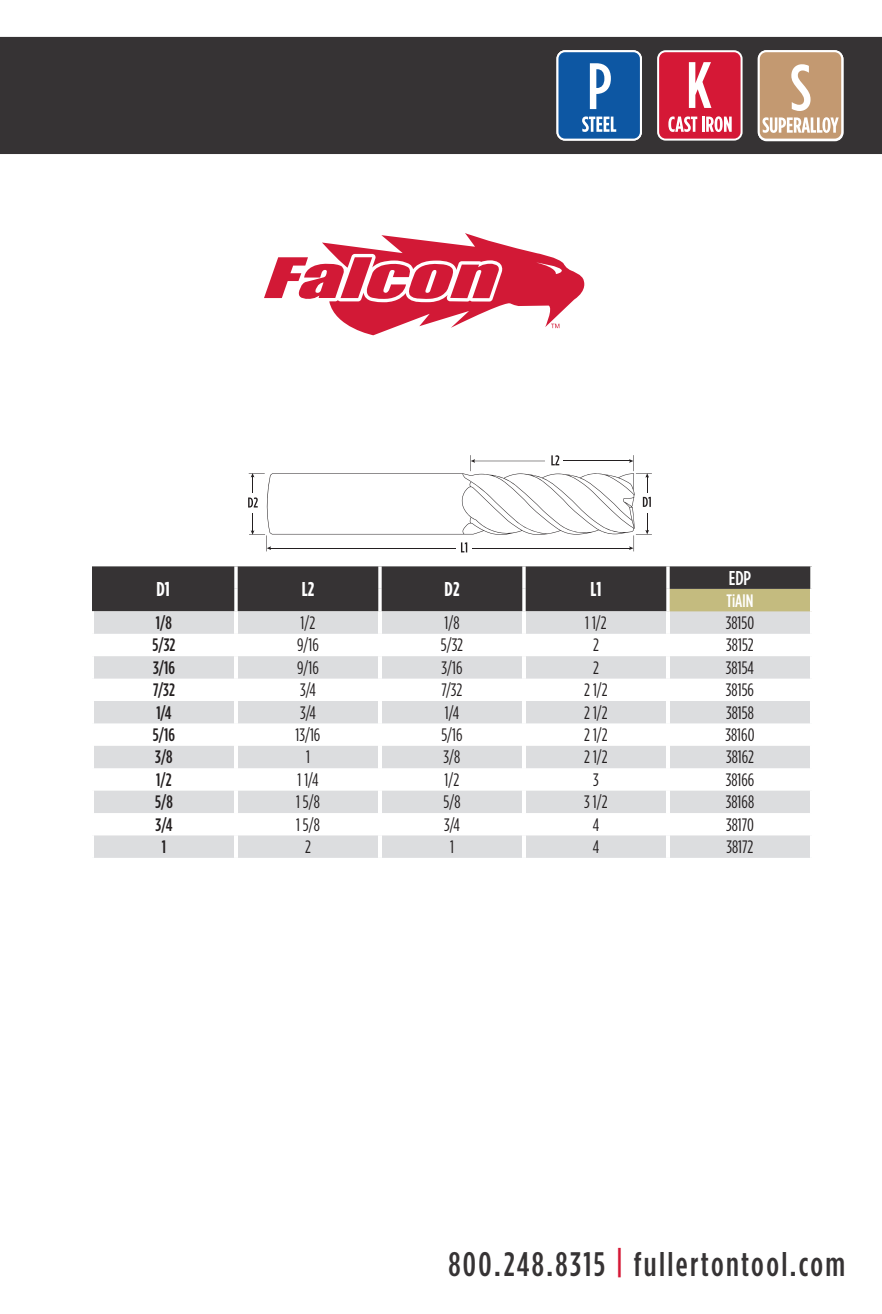
<style>
.page{position:relative;width:882px;height:1314px;background:#fff}
.page>*{position:absolute;margin:0;border:0;box-sizing:border-box;transform-origin:0 0}
.t1{font:500 34px "Gotham Condensed";letter-spacing:.07em;color:#363334}
.t2{font:700 20px "Gotham Condensed";color:#fff}
.t3{font:500 20px "Gotham Condensed";color:#fff}
.t4{font:18px "Gotham Condensed";color:#231f20}
.t5{font:500 18px "Gotham Condensed";color:#231f20}
.t6{font:500 18px "Gotham Condensed";color:#fff}
.s1{color:#d51836}
</style>
<div class="page">
<div style="left:0;top:37px;width:882px;height:117px;background:#363334"></div>
<svg style="left:264px;top:233px;width:321px;height:102px"></svg>
<svg style="left:657px;top:50px;width:86px;height:91px"></svg>
<svg style="left:556px;top:50px;width:86px;height:91px"></svg>
<svg style="left:758px;top:50px;width:86px;height:91px"></svg>
<div style="left:92px;top:566px;width:718px;height:45px;background:#363334"></div>
<div style="left:668px;top:589px;width:144px;height:22px;background:#c4bb7f"></div>
<svg style="left:94px;top:611px;width:716px;height:247px;fill:#dcdddf"></svg>
<hr style="left:234px;top:611px;width:4px;height:23px;background:#fff">
<hr style="left:378px;top:611px;width:4px;height:23px;background:#fff">
<hr style="left:522px;top:611px;width:4px;height:23px;background:#fff">
<hr style="left:666px;top:611px;width:4px;height:23px;background:#fff">
<hr style="left:234px;top:634px;width:4px;height:22px;background:#fff">
<hr style="left:378px;top:634px;width:4px;height:22px;background:#fff">
<hr style="left:522px;top:634px;width:4px;height:22px;background:#fff">
<hr style="left:666px;top:634px;width:4px;height:22px;background:#fff">
<hr style="left:234px;top:656px;width:4px;height:23px;background:#fff">
<hr style="left:378px;top:656px;width:4px;height:23px;background:#fff">
<hr style="left:522px;top:656px;width:4px;height:23px;background:#fff">
<hr style="left:666px;top:656px;width:4px;height:23px;background:#fff">
<hr style="left:234px;top:679px;width:4px;height:22px;background:#fff">
<hr style="left:378px;top:679px;width:4px;height:22px;background:#fff">
<hr style="left:522px;top:679px;width:4px;height:22px;background:#fff">
<hr style="left:666px;top:679px;width:4px;height:22px;background:#fff">
<hr style="left:234px;top:701px;width:4px;height:22px;background:#fff">
<hr style="left:378px;top:701px;width:4px;height:22px;background:#fff">
<hr style="left:522px;top:701px;width:4px;height:22px;background:#fff">
<hr style="left:666px;top:701px;width:4px;height:22px;background:#fff">
<hr style="left:234px;top:723px;width:4px;height:23px;background:#fff">
<hr style="left:378px;top:723px;width:4px;height:23px;background:#fff">
<hr style="left:522px;top:723px;width:4px;height:23px;background:#fff">
<hr style="left:666px;top:723px;width:4px;height:23px;background:#fff">
<hr style="left:234px;top:746px;width:4px;height:22px;background:#fff">
<hr style="left:378px;top:746px;width:4px;height:22px;background:#fff">
<hr style="left:522px;top:746px;width:4px;height:22px;background:#fff">
<hr style="left:666px;top:746px;width:4px;height:22px;background:#fff">
<hr style="left:234px;top:768px;width:4px;height:23px;background:#fff">
<hr style="left:378px;top:768px;width:4px;height:23px;background:#fff">
<hr style="left:522px;top:768px;width:4px;height:23px;background:#fff">
<hr style="left:666px;top:768px;width:4px;height:23px;background:#fff">
<hr style="left:234px;top:791px;width:4px;height:22px;background:#fff">
<hr style="left:378px;top:791px;width:4px;height:22px;background:#fff">
<hr style="left:522px;top:791px;width:4px;height:22px;background:#fff">
<hr style="left:666px;top:791px;width:4px;height:22px;background:#fff">
<hr style="left:234px;top:813px;width:4px;height:22px;background:#fff">
<hr style="left:378px;top:813px;width:4px;height:22px;background:#fff">
<hr style="left:522px;top:813px;width:4px;height:22px;background:#fff">
<hr style="left:666px;top:813px;width:4px;height:22px;background:#fff">
<hr style="left:234px;top:835px;width:4px;height:23px;background:#fff">
<hr style="left:378px;top:835px;width:4px;height:23px;background:#fff">
<hr style="left:522px;top:835px;width:4px;height:23px;background:#fff">
<hr style="left:666px;top:835px;width:4px;height:23px;background:#fff">
<svg style="left:234px;top:566px;width:4px;height:23px"></svg>
<svg style="left:234px;top:589px;width:4px;height:22px"></svg>
<svg style="left:378px;top:566px;width:4px;height:23px"></svg>
<svg style="left:378px;top:589px;width:4px;height:22px"></svg>
<svg style="left:522px;top:566px;width:4px;height:23px"></svg>
<svg style="left:522px;top:589px;width:4px;height:22px"></svg>
<svg style="left:666px;top:589px;width:4px;height:22px"></svg>
<svg style="left:666px;top:566px;width:4px;height:23px"></svg>
<svg style="left:810px;top:566px;width:2px;height:23px"></svg>
<hr style="left:810px;top:589px;width:4px;height:22px;background:#fff">
<svg style="left:248px;top:455px;width:404px;height:97px"></svg>
<p class="t2" style="left:156px;top:578px;width:15px">D1</p>
<p class="t2" style="left:302px;top:578px;width:14px">L2</p>
<p class="t2" style="left:445px;top:578px;width:16px">D2</p>
<p class="t2" style="left:590px;top:578px;width:13px">L1</p>
<p class="t3" style="left:729px;top:567px;width:24px">EDP</p>
<p class="t6" style="left:726px;top:590px;width:28px">TiAlN</p>
<p class="t5" style="left:156px;top:613px;width:18px">1/8</p>
<p class="t4" style="left:301px;top:613px;width:16px">1/2</p>
<p class="t4" style="left:445px;top:613px;width:16px">1/8</p>
<p class="t4" style="left:585px;top:613px;width:23px">1 1/2</p>
<p class="t4" style="left:726px;top:613px;width:30px">38150</p>
<p class="t5" style="left:153px;top:635px;width:24px">5/32</p>
<p class="t4" style="left:297px;top:635px;width:23px">9/16</p>
<p class="t4" style="left:441px;top:635px;width:24px">5/32</p>
<p class="t4" style="left:593px;top:635px;width:7px">2</p>
<p class="t4" style="left:726px;top:635px;width:29px">38152</p>
<p class="t5" style="left:153px;top:658px;width:23px">3/16</p>
<p class="t4" style="left:297px;top:658px;width:23px">9/16</p>
<p class="t4" style="left:442px;top:658px;width:22px">3/16</p>
<p class="t4" style="left:593px;top:658px;width:7px">2</p>
<p class="t4" style="left:726px;top:658px;width:30px">38154</p>
<p class="t5" style="left:153px;top:680px;width:23px">7/32</p>
<p class="t4" style="left:300px;top:680px;width:17px">3/4</p>
<p class="t4" style="left:442px;top:680px;width:22px">7/32</p>
<p class="t4" style="left:584px;top:680px;width:25px">2 1/2</p>
<p class="t4" style="left:726px;top:680px;width:30px">38156</p>
<p class="t5" style="left:156px;top:702px;width:17px">1/4</p>
<p class="t4" style="left:300px;top:703px;width:17px">3/4</p>
<p class="t4" style="left:445px;top:703px;width:16px">1/4</p>
<p class="t4" style="left:584px;top:703px;width:25px">2 1/2</p>
<p class="t4" style="left:726px;top:703px;width:29px">38158</p>
<p class="t5" style="left:153px;top:725px;width:24px">5/16</p>
<p class="t4" style="left:296px;top:725px;width:26px">13/16</p>
<p class="t4" style="left:441px;top:725px;width:23px">5/16</p>
<p class="t4" style="left:584px;top:725px;width:25px">2 1/2</p>
<p class="t4" style="left:726px;top:725px;width:30px">38160</p>
<p class="t5" style="left:155px;top:747px;width:19px">3/8</p>
<p class="t4" style="left:306px;top:747px;width:5px">1</p>
<p class="t4" style="left:444px;top:747px;width:18px">3/8</p>
<p class="t4" style="left:584px;top:747px;width:25px">2 1/2</p>
<p class="t4" style="left:726px;top:747px;width:29px">38162</p>
<p class="t5" style="left:156px;top:770px;width:17px">1/2</p>
<p class="t4" style="left:297px;top:770px;width:23px">1 1/4</p>
<p class="t4" style="left:445px;top:770px;width:16px">1/2</p>
<p class="t4" style="left:593px;top:770px;width:7px">3</p>
<p class="t4" style="left:726px;top:770px;width:30px">38166</p>
<p class="t5" style="left:155px;top:792px;width:19px">5/8</p>
<p class="t4" style="left:296px;top:792px;width:25px">1 5/8</p>
<p class="t4" style="left:444px;top:792px;width:18px">5/8</p>
<p class="t4" style="left:584px;top:792px;width:25px">3 1/2</p>
<p class="t4" style="left:726px;top:792px;width:30px">38168</p>
<p class="t5" style="left:156px;top:814px;width:18px">3/4</p>
<p class="t4" style="left:296px;top:815px;width:25px">1 5/8</p>
<p class="t4" style="left:444px;top:815px;width:17px">3/4</p>
<p class="t4" style="left:593px;top:815px;width:8px">4</p>
<p class="t4" style="left:726px;top:815px;width:29px">38170</p>
<p class="t5" style="left:162px;top:837px;width:6px">1</p>
<p class="t4" style="left:305px;top:837px;width:7px">2</p>
<p class="t4" style="left:450px;top:837px;width:5px">1</p>
<p class="t4" style="left:593px;top:837px;width:8px">4</p>
<p class="t4" style="left:727px;top:837px;width:28px">38172</p>
<h1 class="t1" style="left:448px;top:1245px;width:398px">800.248.8315 <span class="s1">|</span> fullertontool.com</h1>
</div>
